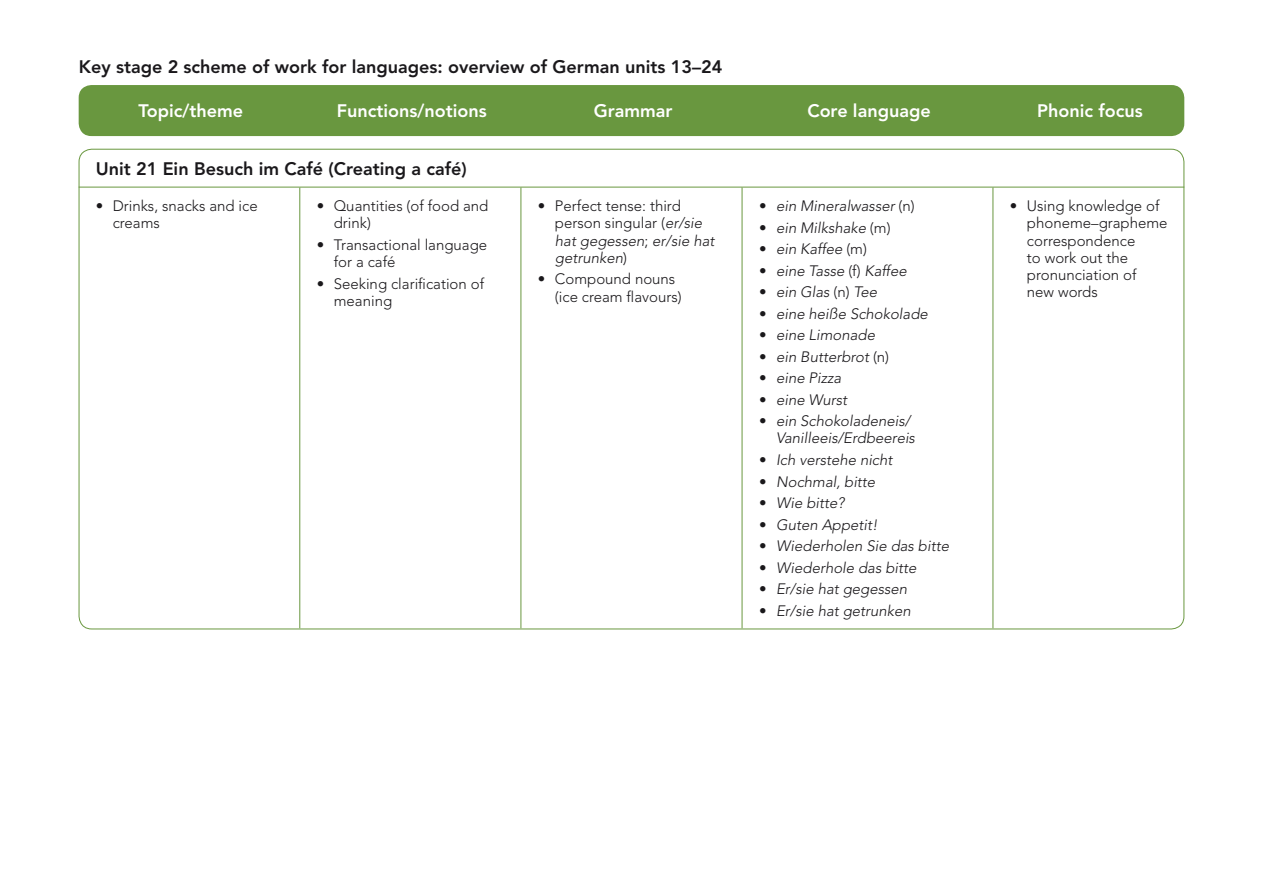
<style>
.page{position:relative;width:1263px;height:893px;background:#fff}
.page>*{position:absolute;margin:0;border:0;box-sizing:border-box;transform-origin:0 0}
.t1{font:800 18px "Avenir LT Std";color:#1a181b}
.t2{font:800 18px "Avenir LT Std";color:#fff}
.t3{font:italic 300 15px/17.2px "Avenir LT Std";color:#1a181b}
.t4{font:300 15px/17.2px "Avenir LT Std";color:#1a181b}
.s1{font-style:italic}
.s2{font-style:normal}
</style>
<div class="page">
<div style="left:79px;top:85px;width:1105px;height:51px;background:#69973f;border-radius:13px"></div>
<hr style="left:79px;top:187px;width:221px;height:1px;background:#69973f">
<hr style="left:300px;top:187px;width:221px;height:1px;background:#69973f">
<hr style="left:299px;top:187px;width:1px;height:441px;background:#69973f">
<hr style="left:521px;top:187px;width:221px;height:1px;background:#69973f">
<hr style="left:520px;top:187px;width:1px;height:441px;background:#69973f">
<hr style="left:742px;top:187px;width:251px;height:1px;background:#69973f">
<hr style="left:742px;top:187px;width:1px;height:441px;background:#69973f">
<hr style="left:993px;top:187px;width:191px;height:1px;background:#69973f">
<hr style="left:992px;top:187px;width:1px;height:441px;background:#69973f">
<div style="left:95px;top:202px;width:9px;height:8px;border:3px solid #fff;border-radius:50%"></div>
<div style="left:316px;top:202px;width:9px;height:8px;border:3px solid #fff;border-radius:50%"></div>
<div style="left:316px;top:240px;width:9px;height:9px;border:3px solid #fff;border-radius:50%"></div>
<div style="left:316px;top:279px;width:9px;height:9px;border:3px solid #fff;border-radius:50%"></div>
<div style="left:537px;top:202px;width:9px;height:8px;border:3px solid #fff;border-radius:50%"></div>
<div style="left:537px;top:275px;width:9px;height:8px;border:3px solid #fff;border-radius:50%"></div>
<div style="left:759px;top:202px;width:8px;height:8px;border:3px solid #fff;border-radius:50%"></div>
<div style="left:759px;top:223px;width:8px;height:9px;border:3px solid #fff;border-radius:50%"></div>
<div style="left:759px;top:245px;width:8px;height:8px;border:3px solid #fff;border-radius:50%"></div>
<div style="left:759px;top:266px;width:8px;height:9px;border:3px solid #fff;border-radius:50%"></div>
<div style="left:759px;top:288px;width:8px;height:8px;border:3px solid #fff;border-radius:50%"></div>
<div style="left:759px;top:309px;width:8px;height:9px;border:3px solid #fff;border-radius:50%"></div>
<div style="left:759px;top:331px;width:8px;height:8px;border:3px solid #fff;border-radius:50%"></div>
<div style="left:759px;top:352px;width:8px;height:9px;border:3px solid #fff;border-radius:50%"></div>
<div style="left:759px;top:374px;width:8px;height:8px;border:3px solid #fff;border-radius:50%"></div>
<div style="left:759px;top:395px;width:8px;height:9px;border:3px solid #fff;border-radius:50%"></div>
<div style="left:759px;top:417px;width:8px;height:8px;border:3px solid #fff;border-radius:50%"></div>
<div style="left:759px;top:455px;width:8px;height:9px;border:3px solid #fff;border-radius:50%"></div>
<div style="left:759px;top:477px;width:8px;height:8px;border:3px solid #fff;border-radius:50%"></div>
<div style="left:759px;top:498px;width:8px;height:9px;border:3px solid #fff;border-radius:50%"></div>
<div style="left:759px;top:520px;width:8px;height:8px;border:3px solid #fff;border-radius:50%"></div>
<div style="left:759px;top:541px;width:8px;height:9px;border:3px solid #fff;border-radius:50%"></div>
<div style="left:759px;top:563px;width:8px;height:8px;border:3px solid #fff;border-radius:50%"></div>
<div style="left:759px;top:585px;width:8px;height:8px;border:3px solid #fff;border-radius:50%"></div>
<svg style="left:774px;top:186px;width:178px;height:444px"></svg>
<div style="left:759px;top:606px;width:8px;height:8px;border:3px solid #fff;border-radius:50%"></div>
<div style="left:1009px;top:202px;width:9px;height:8px;border:3px solid #fff;border-radius:50%"></div>
<svg style="left:1024px;top:187px;width:146px;height:1px"></svg>
<p class="t1" style="left:79px;top:56px;width:645px">Key stage 2 scheme of work for languages: overview of German units 13–24</p>
<p class="t2" style="left:138px;top:100px;width:106px">Topic/theme</p>
<p class="t2" style="left:337px;top:100px;width:151px">Functions/notions</p>
<p class="t2" style="left:594px;top:100px;width:80px">Grammar</p>
<p class="t2" style="left:807px;top:100px;width:125px">Core language</p>
<p class="t2" style="left:1037px;top:100px;width:107px">Phonic focus</p>
<p class="t1" style="left:96px;top:158px;width:372px">Unit 21 Ein Besuch im Café (Creating a café)</p>
<p class="t4" style="left:113px;top:197px;width:147px;text-indent:-17px">• Drinks, snacks and ice creams</p>
<p class="t4" style="left:334px;top:197px;width:156px;text-indent:-17px">• Quantities (of food and drink)</p>
<p class="t4" style="left:334px;top:236px;width:155px;text-indent:-17px">• Transactional language for a café</p>
<p class="t4" style="left:334px;top:275px;width:152px;text-indent:-17px">• Seeking clarification of meaning</p>
<p class="t4" style="left:555px;top:197px;width:161px;text-indent:-17px">• Perfect tense: third person singular (<span class="s1">er/sie hat gegessen</span>; <span class="s1">er/sie hat getrunken</span>)</p>
<p class="t4" style="left:555px;top:271px;width:128px;text-indent:-17px">• Compound nouns (ice cream flavours)</p>
<p class="t3" style="left:759px;top:198px;width:157px"><span class="s2">•</span> ein Mineralwasser <span class="s2">(n)</span></p>
<p class="t3" style="left:759px;top:219px;width:133px"><span class="s2">•</span> ein Milkshake <span class="s2">(m)</span></p>
<p class="t3" style="left:759px;top:241px;width:109px"><span class="s2">•</span> ein Kaffee <span class="s2">(m)</span></p>
<p class="t3" style="left:759px;top:262px;width:149px"><span class="s2">•</span> eine Tasse <span class="s2">(f)</span> Kaffee</p>
<p class="t3" style="left:759px;top:284px;width:120px"><span class="s2">•</span> ein Glas <span class="s2">(n)</span> Tee</p>
<p class="t3" style="left:759px;top:305px;width:170px"><span class="s2">•</span> eine heiße Schokolade</p>
<p class="t3" style="left:759px;top:327px;width:117px"><span class="s2">•</span> eine Limonade</p>
<p class="t3" style="left:759px;top:348px;width:132px"><span class="s2">•</span> ein Butterbrot <span class="s2">(n)</span></p>
<p class="t3" style="left:759px;top:370px;width:84px"><span class="s2">•</span> eine Pizza</p>
<p class="t3" style="left:759px;top:391px;width:90px"><span class="s2">•</span> eine Wurst</p>
<p class="t3" style="left:776px;top:413px;width:140px;text-indent:-17px"><span class="s2">•</span> ein Schokoladeneis/<br>Vanilleeis/Erdbeereis</p>
<p class="t3" style="left:759px;top:451px;width:135px"><span class="s2">•</span> Ich verstehe nicht</p>
<p class="t3" style="left:759px;top:473px;width:118px"><span class="s2">•</span> Nochmal, bitte</p>
<p class="t3" style="left:759px;top:494px;width:87px"><span class="s2">•</span> Wie bitte?</p>
<p class="t3" style="left:759px;top:516px;width:120px"><span class="s2">•</span> Guten Appetit!</p>
<p class="t3" style="left:759px;top:537px;width:191px"><span class="s2">•</span> Wiederholen Sie das bitte</p>
<p class="t3" style="left:759px;top:559px;width:159px"><span class="s2">•</span> Wiederhole das bitte</p>
<p class="t3" style="left:759px;top:580px;width:150px"><span class="s2">•</span> Er/sie hat gegessen</p>
<p class="t3" style="left:759px;top:602px;width:153px"><span class="s2">•</span> Er/sie hat getrunken</p>
<p class="t4" style="left:1027px;top:197px;width:142px;text-indent:-17px">• Using knowledge of phoneme–grapheme correspondence<br>to work out the pronunciation of<br>new words</p>
</div>
